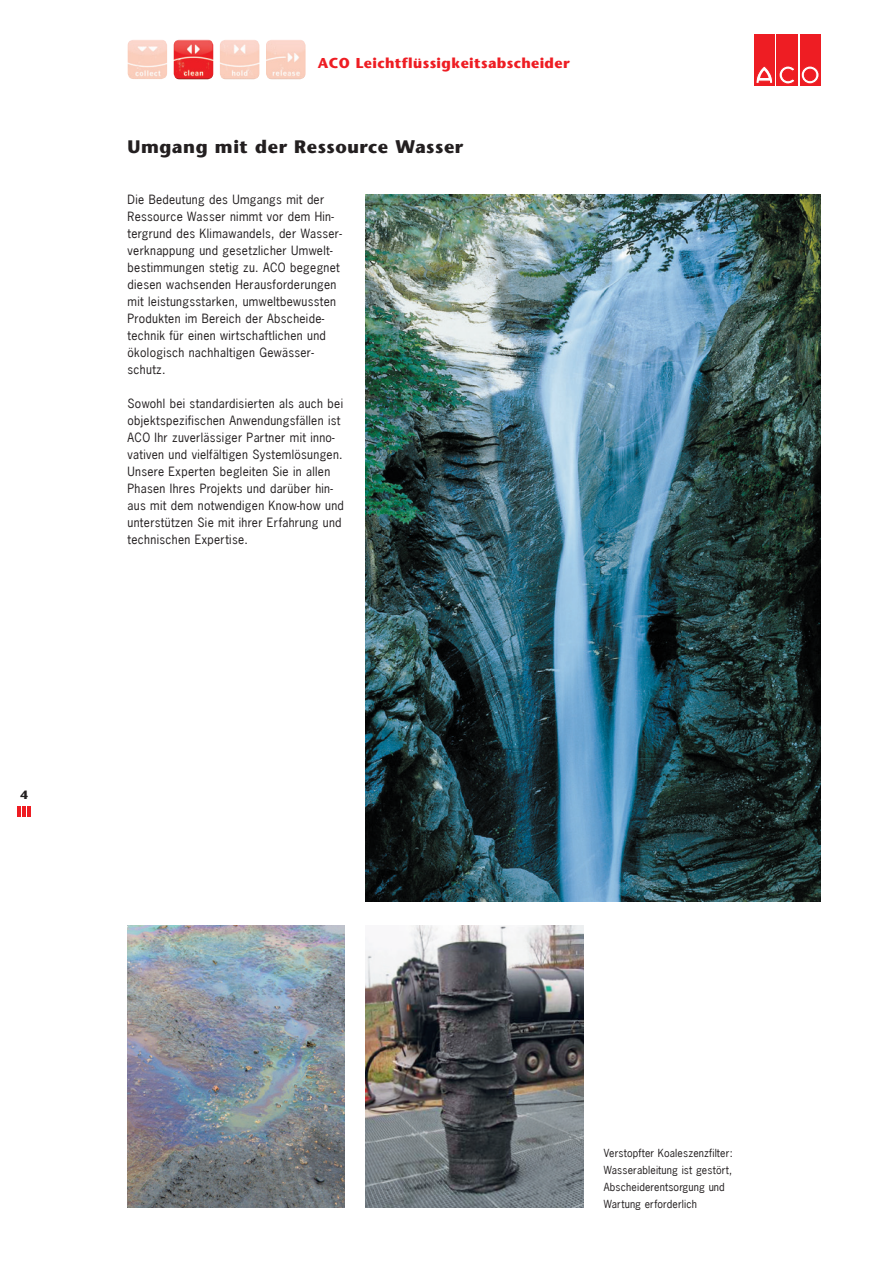
<style>
.page{position:relative;width:893px;height:1263px;background:#fff}
.page>*{position:absolute;margin:0;border:0;box-sizing:border-box;transform-origin:0 0}
.t1{font:700 18px "Stone Sans";letter-spacing:.03em;color:#231f20}
.t2{font:700 14.25px "Stone Sans";letter-spacing:.025em;color:#ee1d23}
.t3{font:12px/17px "News Gothic";letter-spacing:.025em;color:#231f20}
.t4{font:700 12px "Stone Sans";color:#231f20}
.t5{font:10.5px/17px "News Gothic";letter-spacing:.015em;color:#231f20}
</style>
<div class="page">
<div style="left:754px;top:35px;width:21px;height:51px;background:#ee1d23"></div>
<svg style="left:756px;top:66px;width:17px;height:17px"></svg>
<div style="left:777px;top:35px;width:21px;height:51px;background:#ee1d23"></div>
<svg style="left:779px;top:66px;width:15px;height:18px"></svg>
<div style="left:800px;top:35px;width:20px;height:51px;background:#ee1d23"></div>
<svg style="left:801px;top:66px;width:18px;height:18px"></svg>
<div style="left:801px;top:66px;width:18px;height:18px;border:1px solid #ee1d23;border-radius:50%"></div>
<div style="left:804px;top:69px;width:12px;height:12px;background:#ee1d23;border-radius:50%"></div>
<div style="left:804px;top:69px;width:12px;height:12px;border:1px solid #ee1d23;border-radius:50%"></div>
<img style="left:174px;top:39px;width:39px;height:40px">
<img style="left:220px;top:40px;width:39px;height:39px">
<img style="left:266px;top:40px;width:40px;height:39px">
<img style="left:128px;top:40px;width:39px;height:39px">
<hr style="left:17px;top:806px;width:4px;height:10px;background:#ee1d23">
<hr style="left:22px;top:806px;width:4px;height:10px;background:#ee1d23">
<hr style="left:27px;top:806px;width:4px;height:10px;background:#ee1d23">
<img style="left:366px;top:195px;width:455px;height:706px">
<img style="left:366px;top:926px;width:217px;height:282px">
<img style="left:128px;top:926px;width:216px;height:282px">
<p class="t4" style="left:20px;top:788px;width:9px">4</p>
<p class="t2" style="left:318px;top:55px;width:253px">ACO Leichtflüssigkeitsabscheider</p>
<h1 class="t1" style="left:128px;top:136px;width:337px">Umgang mit der Ressource Wasser</h1>
<p class="t3" style="left:128px;top:191px;width:216px">Die Bedeutung des Umgangs mit der Ressource Wasser nimmt vor dem Hin&shy;tergrund des Klimawandels, der Wasser&shy;verknappung und gesetzlicher Umwelt&shy;bestimmungen stetig zu. ACO begegnet diesen wachsenden Herausforderungen mit leistungsstarken, umweltbewussten Produkten im Bereich der Abscheide&shy;technik für einen wirtschaftlichen und ökologisch nachhaltigen Gewässer&shy;schutz.</p>
<p class="t3" style="left:128px;top:395px;width:218px">Sowohl bei standardisierten als auch bei objektspezifischen Anwendungsfällen ist ACO Ihr zuverlässiger Partner mit inno&shy;vativen und vielfältigen Systemlösungen.<br>Unsere Experten begleiten Sie in allen Phasen Ihres Projekts und darüber hin&shy;aus mit dem notwendigen Know-how und unterstützen Sie mit ihrer Erfahrung und technischen Expertise.</p>
<p class="t5" style="left:604px;top:1144px;width:130px">Verstopfter Koaleszenzfilter:<br>Wasserableitung ist gestört,<br>Abscheiderentsorgung und<br>Wartung erforderlich</p>
</div>
